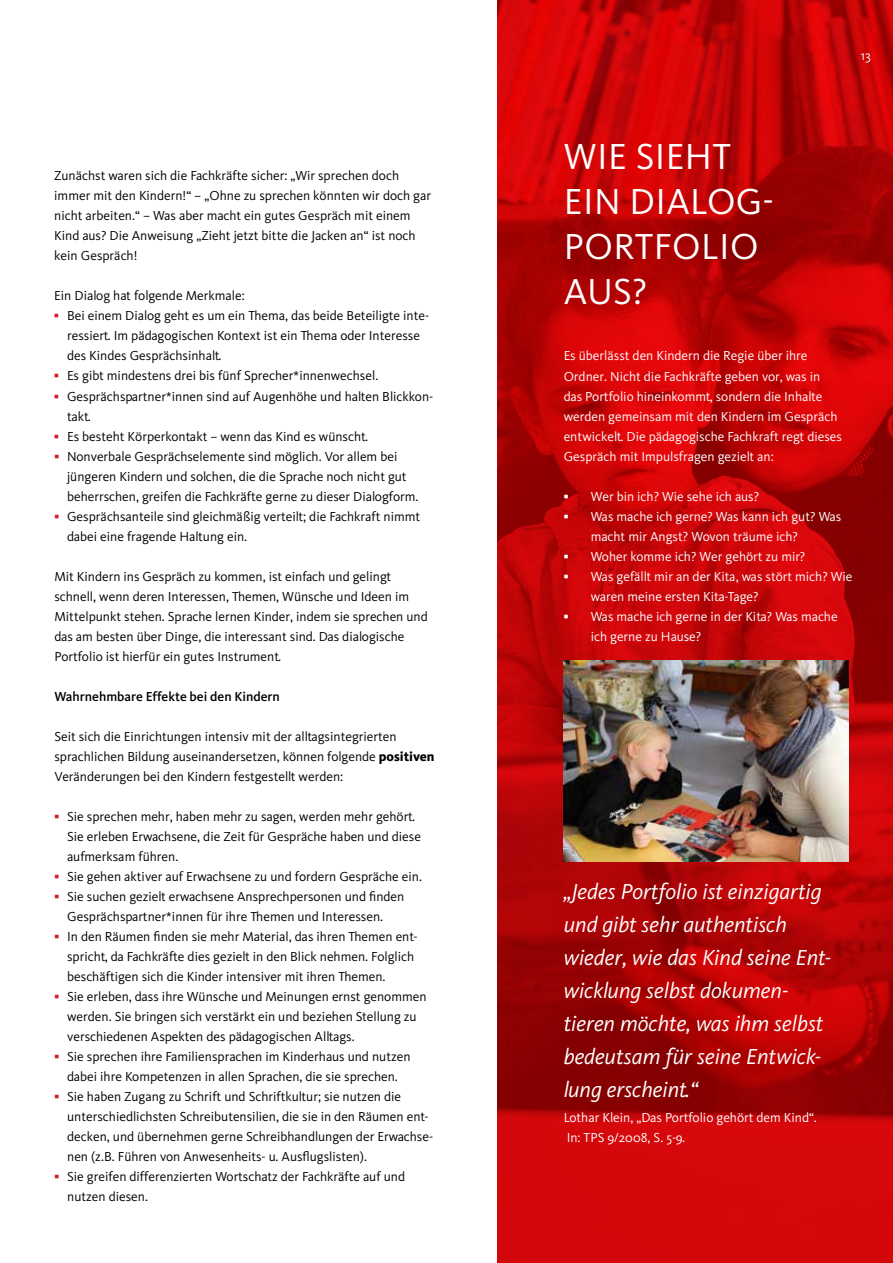
<style>
.page{position:relative;width:893px;height:1263px;background:#fff}
.page>*{position:absolute;margin:0;border:0;box-sizing:border-box;transform-origin:0 0}
.t1{font:37.5px/45px "Kievit Pro";letter-spacing:.01em;color:#fff}
.t2{font:italic 22.5px/33px "Kievit";color:#fff}
.t3{font:13.5px/20px "Kievit";color:#000}
.t4{font:13.5px/20px "Kievit";color:#fff}
.t5{font:500 13.5px "Kievit";color:#000}
.s1{font-family:"Arial";font-weight:700;color:#d71920}
.s2{font-weight:800}
.s3{font-family:"Arial";font-weight:700}
</style>
<div class="page">
<svg style="left:498px;top:0;width:395px;height:1263px;background:#bb0406"></svg>
<img style="left:564px;top:660px;width:284px;height:201px">
<p class="t3" style="left:54px;top:166px;width:378px">Zunächst waren sich die Fachkräfte sicher: „Wir sprechen doch immer mit den Kindern!“ – „Ohne zu sprechen könnten wir doch gar nicht arbeiten.“ – Was aber macht ein gutes Gespräch mit einem Kind aus? Die Anweisung „Zieht jetzt bitte die Jacken an“ ist noch kein Gespräch!</p>
<p class="t3" style="left:54px;top:286px;width:192px">Ein Dialog hat folgende Merkmale:</p>
<p class="t3" style="left:67px;top:306px;width:364px;text-indent:-13px"><span class="s1">▪</span> Bei einem Dialog geht es um ein Thema, das beide Beteiligte inte&shy;ressiert. Im pädagogischen Kontext ist ein Thema oder Interesse des Kindes Gesprächsinhalt.</p>
<p class="t3" style="left:54px;top:366px;width:326px"><span class="s1">▪</span> Es gibt mindestens drei bis fünf Sprecher*innenwechsel.</p>
<p class="t3" style="left:67px;top:386px;width:368px;text-indent:-13px"><span class="s1">▪</span> Gesprächspartner*innen sind auf Augenhöhe und halten Blickkon&shy;takt.</p>
<p class="t3" style="left:54px;top:426px;width:315px"><span class="s1">▪</span> Es besteht Körperkontakt – wenn das Kind es wünscht.</p>
<p class="t3" style="left:67px;top:446px;width:353px;text-indent:-13px"><span class="s1">▪</span> Nonverbale Gesprächselemente sind möglich. Vor allem bei jüngeren Kindern und solchen, die die Sprache noch nicht gut beherrschen, greifen die Fachkräfte gerne zu dieser Dialogform.</p>
<p class="t3" style="left:67px;top:506px;width:354px;text-indent:-13px"><span class="s1">▪</span> Gesprächsanteile sind gleichmäßig verteilt; die Fachkraft nimmt dabei eine fragende Haltung ein.</p>
<p class="t3" style="left:54px;top:566px;width:375px">Mit Kindern ins Gespräch zu kommen, ist einfach und gelingt schnell, wenn deren Interessen, Themen, Wünsche und Ideen im Mittelpunkt stehen. Sprache lernen Kinder, indem sie sprechen und das am besten über Dinge, die interessant sind. Das dialogische Portfolio ist hierfür ein gutes Instrument.</p>
<p class="t5" style="left:54px;top:689px;width:227px">Wahrnehmbare Effekte bei den Kindern</p>
<p class="t3" style="left:54px;top:727px;width:382px">Seit sich die Einrichtungen intensiv mit der alltagsintegrierten sprachlichen Bildung auseinandersetzen, können folgende <span class="s2">positiven<br></span>Veränderungen bei den Kindern festgestellt werden:</p>
<p class="t3" style="left:67px;top:807px;width:355px;text-indent:-13px"><span class="s1">▪</span> Sie sprechen mehr, haben mehr zu sagen, werden mehr gehört.<br>Sie erleben Erwachsene, die Zeit für Gespräche haben und diese aufmerksam führen.</p>
<p class="t3" style="left:54px;top:867px;width:369px"><span class="s1">▪</span> Sie gehen aktiver auf Erwachsene zu und fordern Gespräche ein.</p>
<p class="t3" style="left:67px;top:887px;width:339px;text-indent:-13px"><span class="s1">▪</span> Sie suchen gezielt erwachsene Ansprechpersonen und finden<br>Gesprächspartner*innen für ihre Themen und Interessen.</p>
<p class="t3" style="left:67px;top:927px;width:352px;text-indent:-13px"><span class="s1">▪</span> In den Räumen finden sie mehr Material, das ihren Themen ent&shy;spricht, da Fachkräfte dies gezielt in den Blick nehmen. Folglich beschäftigen sich die Kinder intensiver mit ihren Themen.</p>
<p class="t3" style="left:67px;top:987px;width:361px;text-indent:-13px"><span class="s1">▪</span> Sie erleben, dass ihre Wünsche und Meinungen ernst genommen werden. Sie bringen sich verstärkt ein und beziehen Stellung zu verschiedenen Aspekten des pädagogischen Alltags.</p>
<p class="t3" style="left:54px;top:1047px;width:358px;text-align:center"><span class="s1">▪</span> Sie sprechen ihre Familiensprachen im Kinderhaus und nutzen dabei ihre Kompetenzen in allen Sprachen, die sie sprechen.</p>
<p class="t3" style="left:67px;top:1087px;width:367px;text-indent:-13px"><span class="s1">▪</span> Sie haben Zugang zu Schrift und Schriftkultur; sie nutzen die unterschiedlichsten Schreibutensilien, die sie in den Räumen ent&shy;decken, und übernehmen gerne Schreibhandlungen der Erwachse&shy;nen (z.B. Führen von Anwesenheits- u. Ausflugslisten).</p>
<p class="t3" style="left:67px;top:1167px;width:339px;text-indent:-13px"><span class="s1">▪</span> Sie greifen differenzierten Wortschatz der Fachkräfte auf und nutzen diesen.</p>
<p class="t4" style="left:861px;top:46px;width:12px">13</p>
<h1 class="t1" style="left:564px;top:133px;width:212px">WIE SIEHT<br>EIN DIALOG-<br>PORTFOLIO<br>AUS?</h1>
<p class="t4" style="left:564px;top:346px;width:280px">Es überlässt den Kindern die Regie über ihre Ordner. Nicht die Fachkräfte geben vor, was in das Portfolio hineinkommt, sondern die Inhalte werden gemeinsam mit den Kindern im Gespräch entwickelt. Die pädagogische Fachkraft regt dieses Gespräch mit Impulsfragen gezielt an:</p>
<p class="t4" style="left:564px;top:486px;width:197px"><span class="s3">▪</span> Wer bin ich? Wie sehe ich aus?</p>
<p class="t4" style="left:591px;top:506px;width:252px;text-indent:-27px"><span class="s3">▪</span> Was mache ich gerne? Was kann ich gut? Was macht mir Angst? Wovon träume ich?</p>
<p class="t4" style="left:564px;top:546px;width:243px"><span class="s3">▪</span> Woher komme ich? Wer gehört zu mir?</p>
<p class="t4" style="left:591px;top:566px;width:263px;text-indent:-27px"><span class="s3">▪</span> Was gefällt mir an der Kita, was stört mich? Wie waren meine ersten Kita-Tage?</p>
<p class="t4" style="left:591px;top:606px;width:248px;text-indent:-27px"><span class="s3">▪</span> Was mache ich gerne in der Kita? Was mache ich gerne zu Hause?</p>
<h2 class="t2" style="left:564px;top:875px;width:269px">„Jedes Portfolio ist einzigartig und gibt sehr authentisch wieder, wie das Kind seine Ent&shy;wicklung selbst dokumen&shy;tieren möchte, was ihm selbst bedeutsam für seine Entwick&shy;lung erscheint.“</h2>
<p class="t4" style="left:564px;top:1107px;width:255px">Lothar Klein, „Das Portfolio gehört dem Kind“.<br>In: TPS 9/2008, S. 5-9.</p>
</div>
